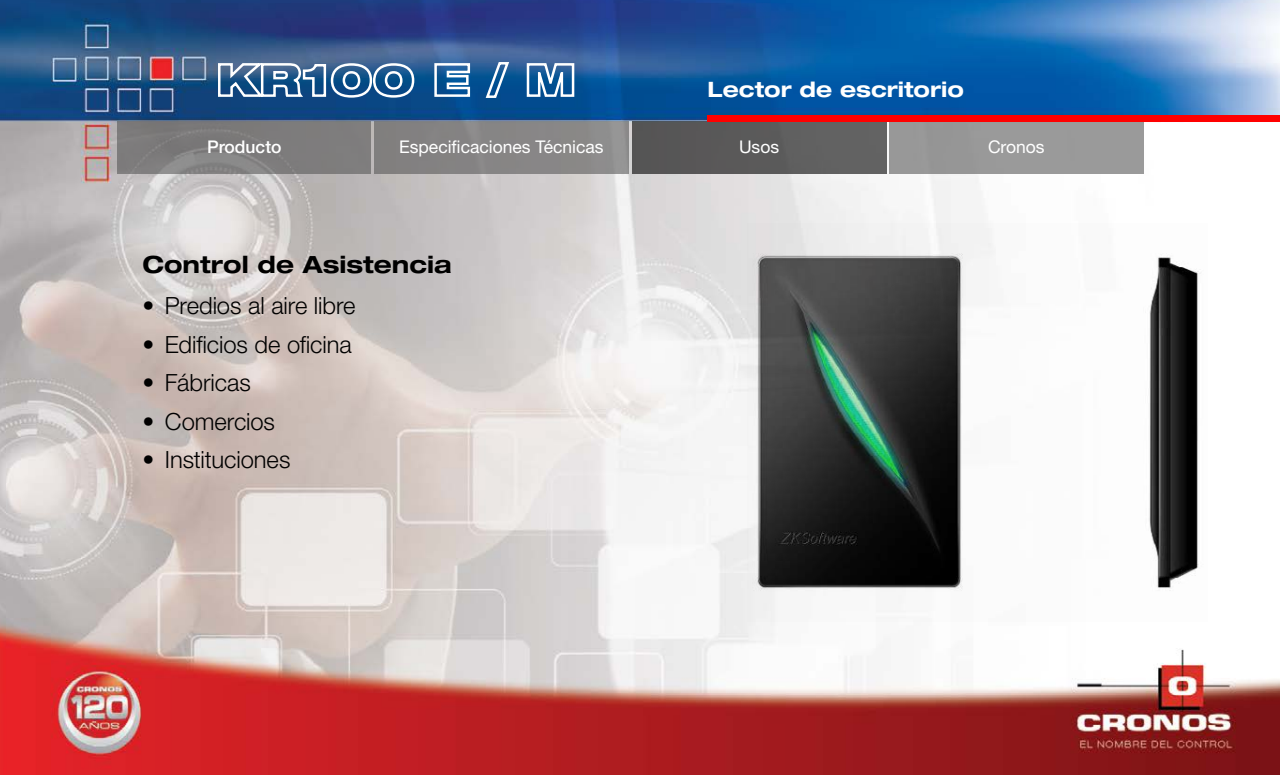
<style>
.page{position:relative;width:1280px;height:775px;background:#fff}
.page>*{position:absolute;margin:0;border:0;box-sizing:border-box;transform-origin:0 0}
.t1{font:300 23.75px "Helvetica Neue LT Std";letter-spacing:-.005em;color:#000}
.t2{font:700 expanded 23.75px "Helvetica Neue LT Std";color:#000}
.t3{font:700 expanded 21.25px "Helvetica Neue LT Std";color:#fff}
.t4{font:17.5px "Helvetica Neue LT Std";color:#fff}
.t5{font:500 17.5px "Helvetica Neue LT Std";color:#fff}
</style>
<div class="page">
<img style="left:0;top:0;width:1280px;height:775px">
<svg style="left:217px;top:61px;width:196px;height:38px"></svg>
<svg style="left:433px;top:62px;width:38px;height:36px"></svg>
<svg style="left:484px;top:61px;width:27px;height:39px"></svg>
<svg style="left:526px;top:62px;width:50px;height:36px"></svg>
<img style="left:748px;top:224px;width:460px;height:397px">
<div style="left:374px;top:121px;width:255px;height:53px;background:#878586"></div>
<div style="left:632px;top:121px;width:254px;height:53px;background:#5a5a5a"></div>
<div style="left:889px;top:121px;width:255px;height:53px;background:#9a9a9a"></div>
<div style="left:118px;top:121px;width:253px;height:53px;background:linear-gradient(to bottom,#7a7878,#838282)"></div>
<div style="left:708px;top:115px;width:572px;height:6px;background:#f00"></div>
<p class="t3" style="left:708px;top:76px;width:258px">Lector de escritorio</p>
<p class="t5" style="left:207px;top:136px;width:76px">Producto</p>
<p class="t4" style="left:399px;top:136px;width:206px">Especificaciones Técnicas</p>
<p class="t4" style="left:739px;top:136px;width:42px">Usos</p>
<p class="t4" style="left:988px;top:136px;width:58px">Cronos</p>
<p class="t2" style="left:142px;top:250px;width:311px">Control de Asistencia</p>
<p class="t1" style="left:142px;top:291px;width:215px">• Predios al aire libre</p>
<p class="t1" style="left:142px;top:330px;width:211px">• Edificios de oficina</p>
<p class="t1" style="left:142px;top:368px;width:110px">• Fábricas</p>
<p class="t1" style="left:142px;top:407px;width:134px">• Comercios</p>
<p class="t1" style="left:142px;top:445px;width:149px">• Instituciones</p>
</div>
